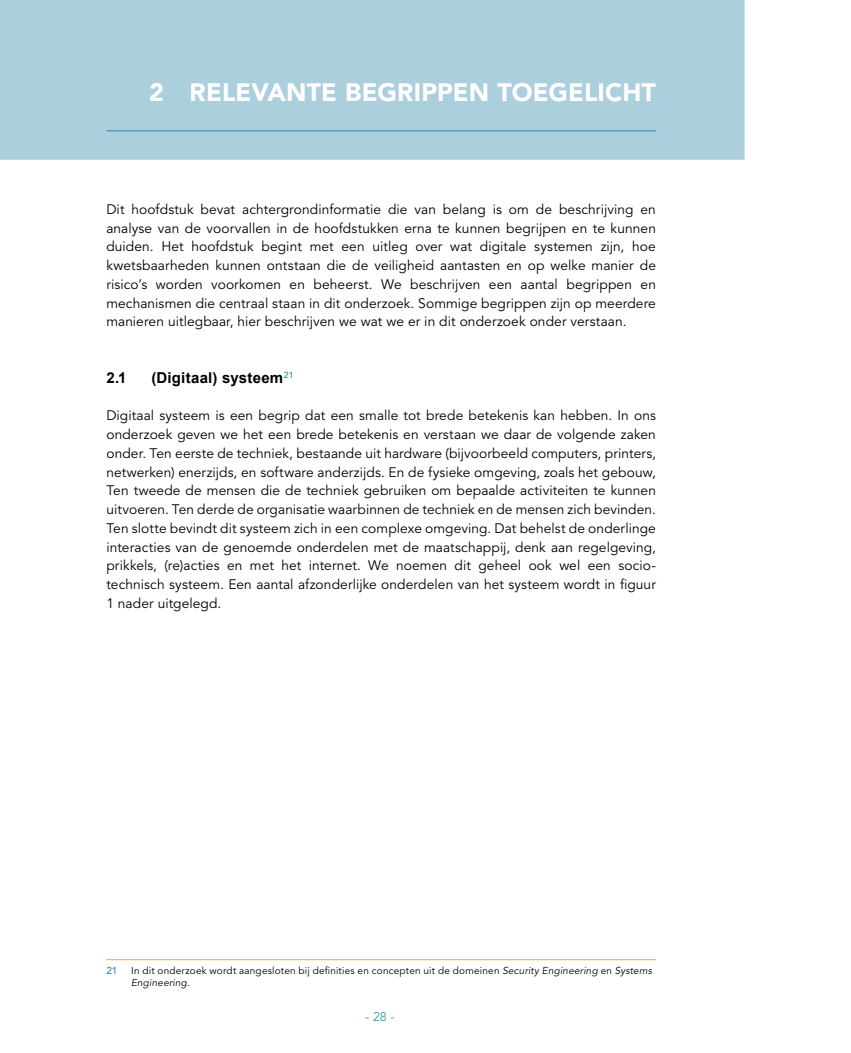
<style>
.page{position:relative;width:851px;height:1053px;background:#fff}
.page>*{position:absolute;margin:0;border:0;box-sizing:border-box;transform-origin:0 0}
.t1{font:900 25px "Avenir LT Std";letter-spacing:.005em;color:#fff}
.t2{font:700 15px "Arial";letter-spacing:.015em;color:#000}
.Bodytekst{font:13.75px/18.8px "Avenir LT Std";letter-spacing:.005em;color:#000;text-align:justify}
.t3{font:12.5px "Avenir LT Std";color:#3b97b7}
.Voetnoot{font:10px/12.5px "Avenir LT Std";letter-spacing:.02em;color:#000}
.Voetnoot-2{font:500 10px "Avenir LT Std";color:#3086ac}
.s1{font-style:italic}
</style>
<div class="page">
<div style="left:0;top:0;width:744px;height:160px;background:#accfde"></div>
<hr style="left:106px;top:131px;width:550px;height:1px;background:#3086ac">
<hr style="left:106px;top:959px;width:550px;height:1px;background:#f9aa18">
<p class="t1" style="left:149px;top:77px;width:508px">2 RELEVANTE BEGRIPPEN TOEGELICHT</p>
<p class="Bodytekst" style="left:106px;top:200px;width:551px">Dit hoofdstuk bevat achtergrondinformatie die van belang is om de beschrijving en analyse van de voorvallen in de hoofdstukken erna te kunnen begrijpen en te kunnen duiden. Het hoofdstuk begint met een uitleg over wat digitale systemen zijn, hoe kwetsbaarheden kunnen ontstaan die de veiligheid aantasten en op welke manier de risico’s worden voorkomen en beheerst. We beschrijven een aantal begrippen en mechanismen die centraal staan in dit onderzoek. Sommige begrippen zijn op meerdere manieren uitlegbaar, hier beschrijven we wat we er in dit onderzoek onder verstaan.</p>
<p class="t2" style="left:106px;top:367px;width:22px">2.1</p>
<p class="t2" style="left:151px;top:367px;width:144px">(Digitaal) systeem<sup>21</sup></p>
<p class="Bodytekst" style="left:106px;top:406px;width:551px">Digitaal systeem is een begrip dat een smalle tot brede betekenis kan hebben. In ons onderzoek geven we het een brede betekenis en verstaan we daar de volgende zaken onder. Ten eerste de techniek, bestaande uit hardware (bijvoorbeeld computers, printers, netwerken) enerzijds, en software anderzijds. En de fysieke omgeving, zoals het gebouw, Ten tweede de mensen die de techniek gebruiken om bepaalde activiteiten te kunnen uitvoeren. Ten derde de organisatie waarbinnen de techniek en de mensen zich bevinden.<br>Ten slotte bevindt dit systeem zich in een complexe omgeving. Dat behelst de onderlinge interacties van de genoemde onderdelen met de maatschappij, denk aan regelgeving, prikkels, (re)acties en met het internet. We noemen dit geheel ook wel een socio&shy;technisch systeem. Een aantal afzonderlijke onderdelen van het systeem wordt in figuur 1 nader uitgelegd.</p>
<p class="Voetnoot-2" style="left:106px;top:964px;width:13px">21</p>
<p class="Voetnoot" style="left:131px;top:964px;width:522px">In dit onderzoek wordt aangesloten bij definities en concepten uit de domeinen <span class="s1">Security Engineering</span> en <span class="s1">Systems<br>Engineering</span>.</p>
<p class="t3" style="left:365px;top:1009px;width:31px">- 28 -</p>
</div>
